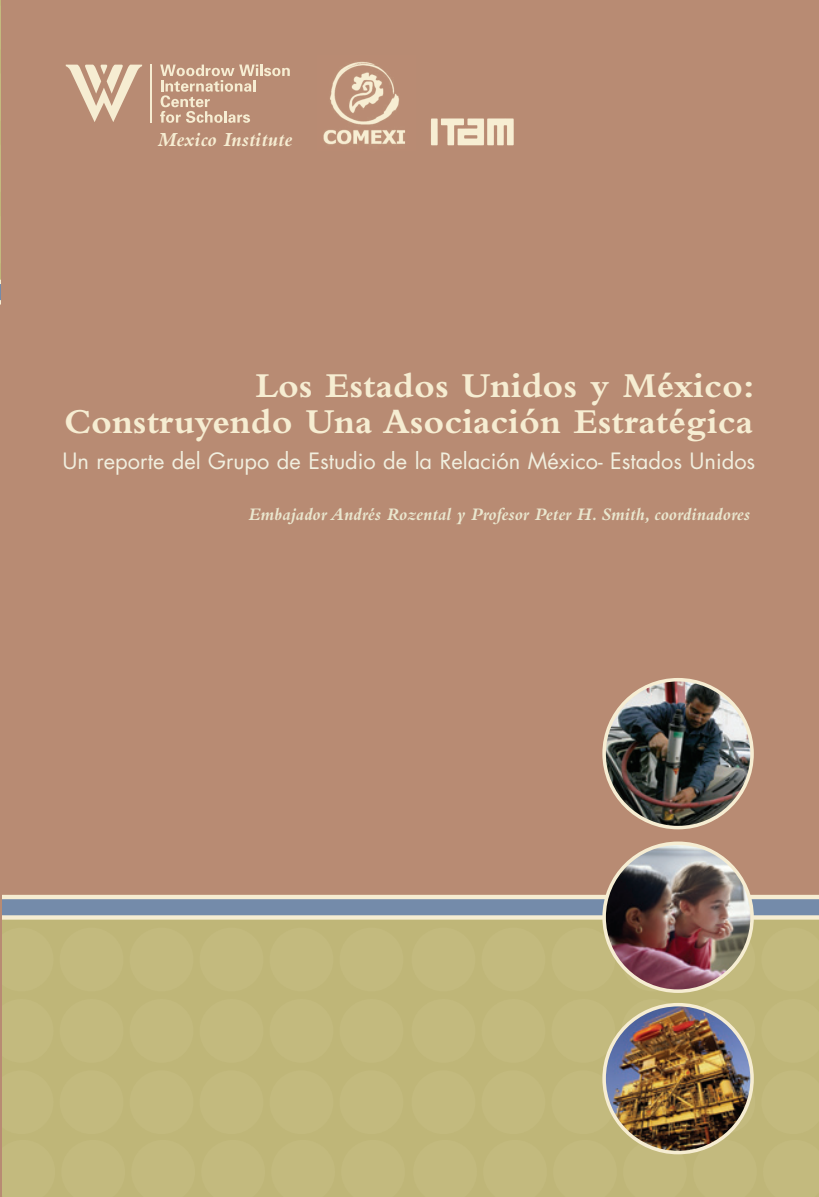
<style>
.page{position:relative;width:819px;height:1197px;background:#fff}
.page>*{position:absolute;margin:0;border:0;box-sizing:border-box;transform-origin:0 0}
.t1{font:700 36.4px/36.2px "Bembo";color:#f6edd2;text-align:right}
.t2{font:21.88px "Futura";color:#f1efdf}
.t3{font:italic 700 20.82px "Bembo";color:#f6edd2}
.t4{font:italic 700 18.38px "Bembo";color:#eae7cf}
</style>
<div class="page">
<div style="left:0;top:913px;width:819px;height:284px;background:#bfb678"></div>
<div style="left:0;top:0;width:819px;height:899px;background:#b88b73"></div>
<div style="left:412px;top:1070px;width:63px;height:64px;background:#c3ba7e;border-radius:50%"></div>
<div style="left:412px;top:999px;width:63px;height:64px;background:#c3ba7e;border-radius:50%"></div>
<div style="left:481px;top:1070px;width:64px;height:64px;background:#c3ba7e;border-radius:50%"></div>
<div style="left:481px;top:999px;width:64px;height:64px;background:#c3ba7e;border-radius:50%"></div>
<svg style="left:1px;top:1070px;width:1px;height:64px"></svg>
<svg style="left:1px;top:999px;width:1px;height:64px"></svg>
<div style="left:60px;top:1070px;width:64px;height:64px;background:#c3ba7e;border-radius:50%"></div>
<div style="left:60px;top:999px;width:64px;height:64px;background:#c3ba7e;border-radius:50%"></div>
<div style="left:130px;top:1070px;width:63px;height:64px;background:#c3ba7e;border-radius:50%"></div>
<div style="left:130px;top:999px;width:63px;height:64px;background:#c3ba7e;border-radius:50%"></div>
<div style="left:200px;top:1070px;width:63px;height:64px;background:#c3ba7e;border-radius:50%"></div>
<div style="left:200px;top:999px;width:63px;height:64px;background:#c3ba7e;border-radius:50%"></div>
<div style="left:270px;top:1070px;width:63px;height:64px;background:#c3ba7e;border-radius:50%"></div>
<div style="left:270px;top:999px;width:63px;height:64px;background:#c3ba7e;border-radius:50%"></div>
<div style="left:340px;top:1070px;width:63px;height:64px;background:#c3ba7e;border-radius:50%"></div>
<div style="left:340px;top:999px;width:63px;height:64px;background:#c3ba7e;border-radius:50%"></div>
<svg style="left:1px;top:1140px;width:1px;height:57px"></svg>
<img style="left:602px;top:678px;width:152px;height:151px">
<svg style="left:1px;top:842px;width:818px;height:151px"></svg>
<img style="left:602px;top:1003px;width:152px;height:152px">
<hr style="left:0;top:0;width:1px;height:287px;background:#bfb678">
<hr style="left:0;top:300px;width:1px;height:897px;background:#b88b73">
<svg style="left:0;top:280px;width:1px;height:25px"></svg>
<svg style="left:160px;top:65px;width:130px;height:58px"></svg>
<hr style="left:150px;top:65px;width:1px;height:58px;background:#f6edd2">
<svg style="left:66px;top:65px;width:76px;height:57px"></svg>
<img style="left:323px;top:61px;width:82px;height:84px">
<img style="left:431px;top:118px;width:83px;height:27px">
<p class="t3" style="left:158px;top:128px;width:136px">Mexico Institute</p>
<p class="t1" style="left:64px;top:367px;width:692px">Los Estados Unidos y México:<br>Construyendo Una Asociación Estratégica</p>
<p class="t2" style="left:63px;top:446px;width:694px">Un reporte del Grupo de Estudio de la Relación México- Estados Unidos</p>
<p class="t4" style="left:248px;top:504px;width:503px">Embajador Andrés Rozental y Profesor Peter H. Smith, coordinadores</p>
</div>
